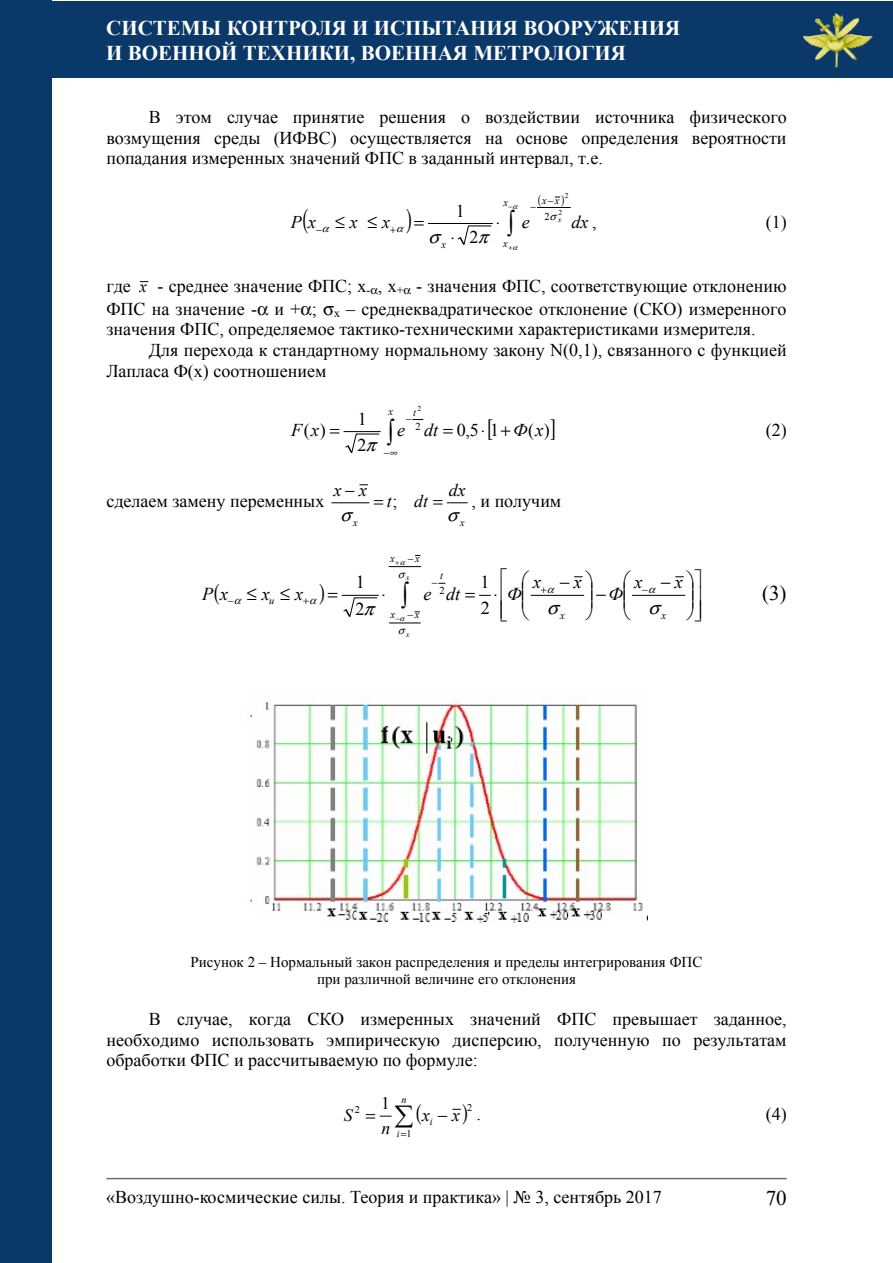
<style>
.page{position:relative;width:893px;height:1263px;background:#fff}
.page>*{position:absolute;margin:0;border:0;box-sizing:border-box;transform-origin:0 0}
.t1{font:700 21px/25.2px "Times New Roman";color:#fff}
.t2{font:21px "Times New Roman";color:#000}
.t3{font:21px "Times New Roman";color:#000}
.t4{font:italic 18.15px "Times New Roman";color:#000}
.t5{font:18.15px "Times New Roman";color:#000}
.t6{font:18px/20.7px "Times New Roman";color:#000;text-align:justify}
.t7{font:18px "Times New Roman";color:#000}
.t8{font:italic 18px "Times New Roman";color:#000}
.t9{font:italic 17.7px "Times New Roman";color:#000}
.t10{font:15px/17.2px "Times New Roman";color:#000;text-align:center}
.t11{font:italic 10.65px "Times New Roman";color:#000}
.t12{font:10.65px "Times New Roman";color:#000}
.t13{font:italic 10.5px "Times New Roman";color:#000}
.t14{font:10.5px "Times New Roman";color:#000}
.t15{font:italic 10.35px "Times New Roman";color:#000}
.t16{font:10.35px "Times New Roman";color:#000}
.t17{font:italic 7.5px "Times New Roman";color:#000}
.t18{font:7.5px "Times New Roman";color:#000}
.s1{font-style:normal}
.s2{font-style:italic;font-size:16.95px}
</style>
<div class="page">
<hr style="left:106px;top:1178px;width:681px;height:1px;background:#6d6e71">
<div style="left:0;top:1px;width:892px;height:76px;background:#0a3869"></div>
<img style="left:802px;top:13px;width:71px;height:55px">
<div style="left:0;top:1px;width:51px;height:1262px;background:#0a3869"></div>
<hr style="left:428px;top:223px;width:64px;height:1px;background:#000">
<hr style="left:537px;top:207px;width:33px;height:1px;background:#000">
<hr style="left:344px;top:431px;width:36px;height:1px;background:#000">
<hr style="left:332px;top:502px;width:37px;height:1px;background:#000">
<hr style="left:342px;top:595px;width:36px;height:1px;background:#000">
<hr style="left:531px;top:595px;width:53px;height:1px;background:#000">
<hr style="left:632px;top:595px;width:53px;height:1px;background:#000">
<hr style="left:389px;top:623px;width:31px;height:1px;background:#000">
<hr style="left:389px;top:566px;width:32px;height:1px;background:#000">
<img style="left:250px;top:701px;width:398px;height:223px">
<svg style="left:446px;top:502px;width:21px;height:2px"></svg>
<svg style="left:676px;top:576px;width:10px;height:20px"></svg>
<svg style="left:574px;top:576px;width:11px;height:20px"></svg>
<svg style="left:453px;top:1108px;width:8px;height:2px"></svg>
<svg style="left:379px;top:1115px;width:13px;height:2px"></svg>
<svg style="left:555px;top:196px;width:6px;height:2px"></svg>
<svg style="left:457px;top:223px;width:36px;height:22px"></svg>
<svg style="left:345px;top:431px;width:36px;height:22px"></svg>
<svg style="left:343px;top:594px;width:36px;height:23px"></svg>
<svg style="left:479px;top:594px;width:12px;height:2px"></svg>
<p class="t1" style="left:106px;top:14px;width:576px">системы контроля и испытания вооружения и военной техники, военная метрология</p>
<p class="t6" style="left:106px;top:106px;width:682px;text-indent:43px">В этом случае принятие решения о воздействии источника физического возмущения среды (ИФВС) осуществляется на основе определения вероятности попадания измеренных значений ФПС в заданный интервал, т.е.</p>
<p class="t18" style="left:565px;top:191px;width:5px">2</p>
<p class="t13" style="left:542px;top:193px;width:19px">х х</p>
<p class="t13" style="left:503px;top:195px;width:6px">х</p>
<p class="t13" style="left:503px;top:237px;width:6px">х</p>
<p class="t6" style="left:456px;top:200px;width:10px">1</p>
<p class="t18" style="left:558px;top:207px;width:5px">2</p>
<p class="t14" style="left:544px;top:209px;width:7px">2</p>
<p class="t8" style="left:291px;top:210px;width:27px">P х</p>
<p class="t8" style="left:522px;top:210px;width:9px">e</p>
<p class="t8" style="left:572px;top:210px;width:27px">dх<span class="s1">,</span></p>
<p class="t8" style="left:335px;top:210px;width:24px">≤ х</p>
<p class="t8" style="left:367px;top:210px;width:24px">≤ х</p>
<p class="t17" style="left:558px;top:215px;width:5px">х</p>
<p class="t6" style="left:470px;top:226px;width:10px">2</p>
<p class="t13" style="left:441px;top:237px;width:6px">х</p>
<p class="t6" style="left:766px;top:211px;width:23px">(1)</p>
<p class="t6" style="left:106px;top:275px;width:682px;line-height:22.5px">где <span class="s2">х</span> - среднее значение ФПС; х<sub>-</sub> , х<sub>+</sub> - значения ФПС, соответствующие отклонению<br>ФПС на значение - и + ; <sub>х</sub> – среднеквадратическое отклонение (СКО) измеренного</p>
<p class="t6" style="left:106px;top:319px;width:651px">значения ФПС, определяемое тактико-техническими характеристиками измерителя.</p>
<p class="t6" style="left:149px;top:339px;width:639px">Для перехода к стандартному нормальному закону N(0,1), связанного с функцией</p>
<p class="t6" style="left:106px;top:360px;width:221px">Лапласа Ф(х) соотношением</p>
<p class="t18" style="left:417px;top:403px;width:5px">2</p>
<p class="t13" style="left:389px;top:405px;width:6px">x</p>
<p class="t13" style="left:413px;top:405px;width:4px">t</p>
<p class="t6" style="left:358px;top:408px;width:11px">1</p>
<p class="t6" style="left:304px;top:419px;width:23px">( )</p>
<p class="t14" style="left:415px;top:420px;width:7px">2</p>
<p class="t6" style="left:457px;top:419px;width:44px">0,5 1</p>
<p class="t6" style="left:528px;top:419px;width:23px">( )</p>
<p class="t8" style="left:291px;top:418px;width:30px">F x</p>
<p class="t8" style="left:397px;top:418px;width:43px">e dt</p>
<p class="t8" style="left:513px;top:418px;width:32px">Ф х</p>
<p class="t6" style="left:357px;top:435px;width:11px">2</p>
<p class="t6" style="left:106px;top:490px;width:219px">сделаем замену переменных</p>
<p class="t9" style="left:334px;top:478px;width:35px">х х</p>
<p class="t9" style="left:387px;top:489px;width:12px">t<span class="s1">;</span></p>
<p class="t9" style="left:414px;top:489px;width:15px">dt</p>
<p class="t9" style="left:449px;top:478px;width:18px">dх</p>
<p class="t6" style="left:472px;top:490px;width:91px">, и получим</p>
<p class="t15" style="left:353px;top:515px;width:6px">х</p>
<p class="t15" style="left:460px;top:515px;width:6px">х</p>
<p class="t11" style="left:390px;top:551px;width:6px">х</p>
<p class="t11" style="left:408px;top:551px;width:13px">−х</p>
<p class="t6" style="left:766px;top:419px;width:23px">(2)</p>
<p class="t11" style="left:440px;top:568px;width:4px">t</p>
<p class="t5" style="left:356px;top:570px;width:11px">1</p>
<p class="t5" style="left:480px;top:570px;width:11px">1</p>
<p class="t17" style="left:406px;top:572px;width:5px">х</p>
<p class="t4" style="left:533px;top:570px;width:10px">х</p>
<p class="t4" style="left:560px;top:570px;width:24px">−х</p>
<p class="t4" style="left:634px;top:570px;width:10px">х</p>
<p class="t4" style="left:661px;top:570px;width:24px">−х</p>
<p class="t12" style="left:439px;top:583px;width:7px">2</p>
<p class="t2" style="left:762px;top:579px;width:26px">(3)</p>
<p class="t4" style="left:202px;top:581px;width:28px">P х</p>
<p class="t4" style="left:423px;top:581px;width:38px">e dt</p>
<p class="t4" style="left:507px;top:581px;width:16px">Ф</p>
<p class="t5" style="left:481px;top:596px;width:11px">2</p>
<p class="t4" style="left:596px;top:581px;width:28px">−Ф</p>
<p class="t4" style="left:247px;top:581px;width:24px">≤ х</p>
<p class="t4" style="left:280px;top:581px;width:24px">≤ х</p>
<p class="t11" style="left:269px;top:593px;width:7px">и</p>
<p class="t5" style="left:355px;top:597px;width:11px">2</p>
<p class="t11" style="left:391px;top:607px;width:6px">х</p>
<p class="t11" style="left:560px;top:608px;width:6px">х</p>
<p class="t11" style="left:662px;top:608px;width:6px">х</p>
<p class="t11" style="left:408px;top:607px;width:13px">−х</p>
<p class="t17" style="left:406px;top:629px;width:5px">х</p>
<p class="t10" style="left:191px;top:953px;width:513px">Рисунок 2 – Нормальный закон распределения и пределы интегрирования ФПС при различной величине его отклонения</p>
<p class="t6" style="left:106px;top:1008px;width:682px;text-indent:43px">В случае, когда СКО измеренных значений ФПС превышает заданное, необходимо использовать эмпирическую дисперсию, полученную по результатам обработки ФПС и рассчитываемую по формуле:</p>
<p class="t15" style="left:401px;top:1092px;width:7px">n</p>
<p class="t15" style="left:397px;top:1127px;width:4px">i</p>
<p class="t16" style="left:355px;top:1102px;width:37px">2 <sup>1</sup></p>
<p class="t16" style="left:467px;top:1101px;width:7px">2</p>
<p class="t6" style="left:476px;top:1103px;width:6px">.</p>
<p class="t6" style="left:766px;top:1103px;width:23px">(4)</p>
<p class="t9" style="left:344px;top:1102px;width:10px">S</p>
<p class="t9" style="left:422px;top:1102px;width:39px"><sub>i</sub>х х</p>
<p class="t9" style="left:381px;top:1116px;width:10px">n</p>
<p class="t16" style="left:406px;top:1127px;width:7px">1</p>
<p class="t7" style="left:106px;top:1185px;width:557px">«Воздушно-космические силы. Теория и практика» | № 3, сентябрь 2017</p>
<p class="t3" style="left:766px;top:1183px;width:22px">70</p>
</div>
